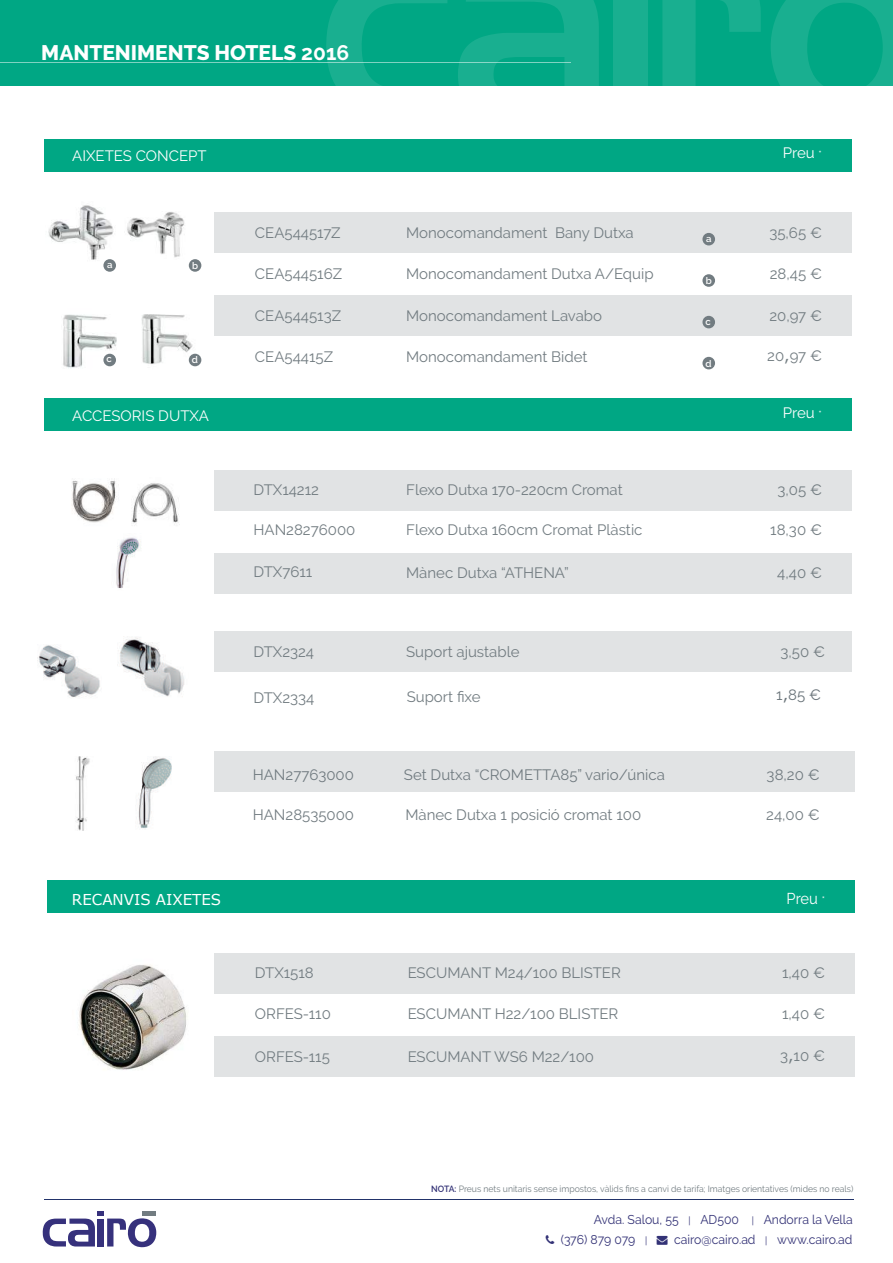
<style>
.page{position:relative;width:893px;height:1263px;background:#fff}
.page>*{position:absolute;margin:0;border:0;box-sizing:border-box;transform-origin:0 0}
.t1{font:800 21px "Raleway";color:#fff}
.t2{font:15.75px "Raleway";color:#fff;scale:.94 1}
.t3{font:15px "Raleway";color:#727c81}
.t4{font:15px "Raleway";color:#fff}
.t5{font:15px "Verdana";color:#fff}
.t6{font:15px "Raleway";color:#6a747a}
.t7{font:12.75px "Raleway";color:#333276;scale:.96 1}
.t8{font:600 9.6px "Raleway";color:#fff}
.t9{font:9px "Raleway";color:#727c81;scale:.96 1}
.s1{font-weight:700}
.s2{font-size:10.5px}
.s3{font-family:"Verdana"}
.s4{font-size:10.95px}
.s5{font-weight:600;color:#333276}
.s6{font-size:9.9px}
</style>
<div class="page">
<img style="left:132px;top:483px;width:47px;height:42px">
<img style="left:71px;top:478px;width:46px;height:45px">
<div style="left:214px;top:953px;width:641px;height:41px;background:#e1e3e4"></div>
<div style="left:214px;top:1036px;width:641px;height:41px;background:#e1e3e4"></div>
<div style="left:214px;top:470px;width:638px;height:40px;background:#e1e3e4"></div>
<div style="left:214px;top:553px;width:638px;height:41px;background:#e1e3e4"></div>
<div style="left:214px;top:295px;width:638px;height:41px;background:#e1e3e4"></div>
<div style="left:214px;top:213px;width:638px;height:40px;background:#e1e3e4"></div>
<div style="left:44px;top:139px;width:808px;height:33px;background:#00a784"></div>
<div style="left:44px;top:398px;width:808px;height:33px;background:#00a784"></div>
<div style="left:47px;top:880px;width:808px;height:33px;background:#00a784"></div>
<img style="left:75px;top:756px;width:15px;height:75px">
<img style="left:127px;top:212px;width:66px;height:57px">
<img style="left:48px;top:205px;width:68px;height:58px">
<img style="left:63px;top:314px;width:54px;height:54px">
<img style="left:141px;top:314px;width:58px;height:53px">
<img style="left:116px;top:537px;width:25px;height:52px">
<img style="left:138px;top:757px;width:34px;height:72px">
<img style="left:79px;top:965px;width:108px;height:105px">
<div style="left:702px;top:233px;width:13px;height:12px;background:#727c81;border-radius:50%"></div>
<div style="left:702px;top:274px;width:13px;height:13px;background:#727c81;border-radius:50%"></div>
<div style="left:702px;top:316px;width:13px;height:12px;background:#727c81;border-radius:50%"></div>
<div style="left:702px;top:357px;width:13px;height:12px;background:#727c81;border-radius:50%"></div>
<div style="left:103px;top:259px;width:13px;height:13px;background:#727c81;border-radius:50%"></div>
<div style="left:189px;top:259px;width:12px;height:13px;background:#727c81;border-radius:50%"></div>
<div style="left:103px;top:354px;width:13px;height:12px;background:#727c81;border-radius:50%"></div>
<div style="left:189px;top:354px;width:12px;height:12px;background:#727c81;border-radius:50%"></div>
<img style="left:37px;top:645px;width:63px;height:53px">
<img style="left:118px;top:637px;width:66px;height:60px">
<div style="left:214px;top:631px;width:638px;height:41px;background:#e1e3e4"></div>
<div style="left:214px;top:751px;width:641px;height:41px;background:#e1e3e4"></div>
<div style="left:0;top:0;width:893px;height:85px;background:#00a784"></div>
<svg style="left:457px;top:1px;width:142px;height:85px"></svg>
<svg style="left:769px;top:1px;width:124px;height:85px"></svg>
<svg style="left:326px;top:1px;width:121px;height:85px"></svg>
<svg style="left:662px;top:1px;width:99px;height:85px"></svg>
<div style="left:613px;top:1px;width:34px;height:85px;background:#19af90"></div>
<hr style="left:0;top:62px;width:570px;height:1px;background:#fff">
<svg style="left:43px;top:1212px;width:113px;height:35px"></svg>
<hr style="left:142px;top:1212px;width:14px;height:4px;background:#727c81">
<hr style="left:44px;top:1198px;width:809px;height:1px;background:#22336a">
<h1 class="t1" style="left:41px;top:40px;width:309px">MANTENIMENTS HOTELS <span class="s1">2016</span></h1>
<p class="t4" style="left:72px;top:147px;width:136px">AIXETES CONCEPT</p>
<p class="t4" style="left:783px;top:144px;width:41px">Preu <span class="s2">*</span></p>
<p class="t8" style="left:107px;top:259px;width:7px">a</p>
<p class="t8" style="left:192px;top:260px;width:8px">b</p>
<p class="t8" style="left:107px;top:354px;width:7px">c</p>
<p class="t8" style="left:192px;top:354px;width:8px">d</p>
<p class="t4" style="left:72px;top:407px;width:138px">ACCESORIS DUTXA</p>
<p class="t3" style="left:406px;top:224px;width:229px">Monocomandament Bany Dutxa</p>
<p class="t8" style="left:706px;top:233px;width:7px">a</p>
<p class="t8" style="left:706px;top:275px;width:8px">b</p>
<p class="t8" style="left:706px;top:316px;width:7px">c</p>
<p class="t8" style="left:705px;top:358px;width:8px">d</p>
<p class="t3" style="left:769px;top:224px;width:54px">35,65 €</p>
<p class="t3" style="left:770px;top:265px;width:54px">28,45 €</p>
<p class="t3" style="left:255px;top:224px;width:87px">CEA544517Z</p>
<p class="t3" style="left:255px;top:265px;width:89px">CEA544516Z</p>
<p class="t3" style="left:406px;top:265px;width:249px">Monocomandament Dutxa A/Equip</p>
<p class="t3" style="left:255px;top:307px;width:88px">CEA544513Z</p>
<p class="t3" style="left:406px;top:307px;width:197px">Monocomandament Lavabo</p>
<p class="t3" style="left:769px;top:307px;width:54px">20,97 €</p>
<p class="t3" style="left:767px;top:347px;width:56px">20<span class="s3">,</span>97 €</p>
<p class="t3" style="left:406px;top:348px;width:183px">Monocomandament Bidet</p>
<p class="t3" style="left:255px;top:348px;width:80px">CEA54415Z</p>
<p class="t3" style="left:253px;top:481px;width:67px">DTX14212</p>
<p class="t3" style="left:253px;top:521px;width:103px">HAN28276000</p>
<p class="t3" style="left:406px;top:481px;width:218px">Flexo Dutxa 170-220cm Cromat</p>
<p class="t3" style="left:406px;top:521px;width:238px">Flexo Dutxa 160cm Cromat Plàstic</p>
<p class="t4" style="left:783px;top:404px;width:41px">Preu <span class="s2">*</span></p>
<p class="t3" style="left:777px;top:481px;width:46px">3,05 €</p>
<p class="t3" style="left:770px;top:521px;width:53px">18,30 €</p>
<p class="t3" style="left:253px;top:563px;width:60px">DTX7611</p>
<p class="t3" style="left:406px;top:564px;width:164px">Mànec Dutxa “ATHENA”</p>
<p class="t3" style="left:777px;top:564px;width:46px">4,40 €</p>
<p class="t3" style="left:253px;top:643px;width:62px">DTX2324</p>
<p class="t3" style="left:406px;top:643px;width:115px">Suport ajustable</p>
<p class="t3" style="left:780px;top:643px;width:46px">3,50 €</p>
<p class="t3" style="left:253px;top:688px;width:62px">DTX2334</p>
<p class="t3" style="left:253px;top:766px;width:103px">HAN27763000</p>
<p class="t3" style="left:253px;top:806px;width:103px">HAN28535000</p>
<p class="t3" style="left:407px;top:687px;width:75px">Suport fixe</p>
<p class="t6" style="left:776px;top:685px;width:46px">1<span class="s3">,</span>85 €</p>
<p class="t3" style="left:404px;top:766px;width:262px">Set Dutxa “CROMETTA85” vario/única</p>
<p class="t3" style="left:405px;top:806px;width:237px">Mànec Dutxa 1 posició cromat 100</p>
<p class="t3" style="left:767px;top:766px;width:55px">38,20 €</p>
<p class="t3" style="left:766px;top:806px;width:55px">24,00 €</p>
<p class="t5" style="left:72px;top:889px;width:151px">RECANVIS AIXETES</p>
<p class="t2" style="left:787px;top:889px;width:42px">Preu <span class="s4">*</span></p>
<p class="t3" style="left:255px;top:964px;width:60px">DTX1518</p>
<p class="t3" style="left:255px;top:1005px;width:77px">ORFES-110</p>
<p class="t3" style="left:408px;top:964px;width:215px">ESCUMANT M24/100 BLISTER</p>
<p class="t3" style="left:408px;top:1005px;width:212px">ESCUMANT H22/100 BLISTER</p>
<p class="t3" style="left:782px;top:964px;width:45px">1,40 €</p>
<p class="t3" style="left:782px;top:1005px;width:45px">1,40 €</p>
<p class="t3" style="left:255px;top:1048px;width:76px">ORFES-115</p>
<p class="t3" style="left:408px;top:1048px;width:188px">ESCUMANT WS6 M22/100</p>
<p class="t3" style="left:780px;top:1047px;width:46px">3<span class="s3">,</span>10 €</p>
<p class="t9" style="left:431px;top:1184px;width:441px"><span class="s5">NOTA:</span> Preus nets unitaris sense impostos, vàlids fins a canvi de tarifa; Imatges orientatives (mides no reals)</p>
<p class="t7" style="left:594px;top:1212px;width:271px">Avda. Salou, 55 <span class="s6">|</span> AD500 <span class="s6">|</span> Andorra la Vella</p>
<p class="t7" style="left:561px;top:1232px;width:305px">(376) 879 079 <span class="s6">|</span> → cairo@cairo.ad <span class="s6">|</span> www.cairo.ad</p>
</div>
